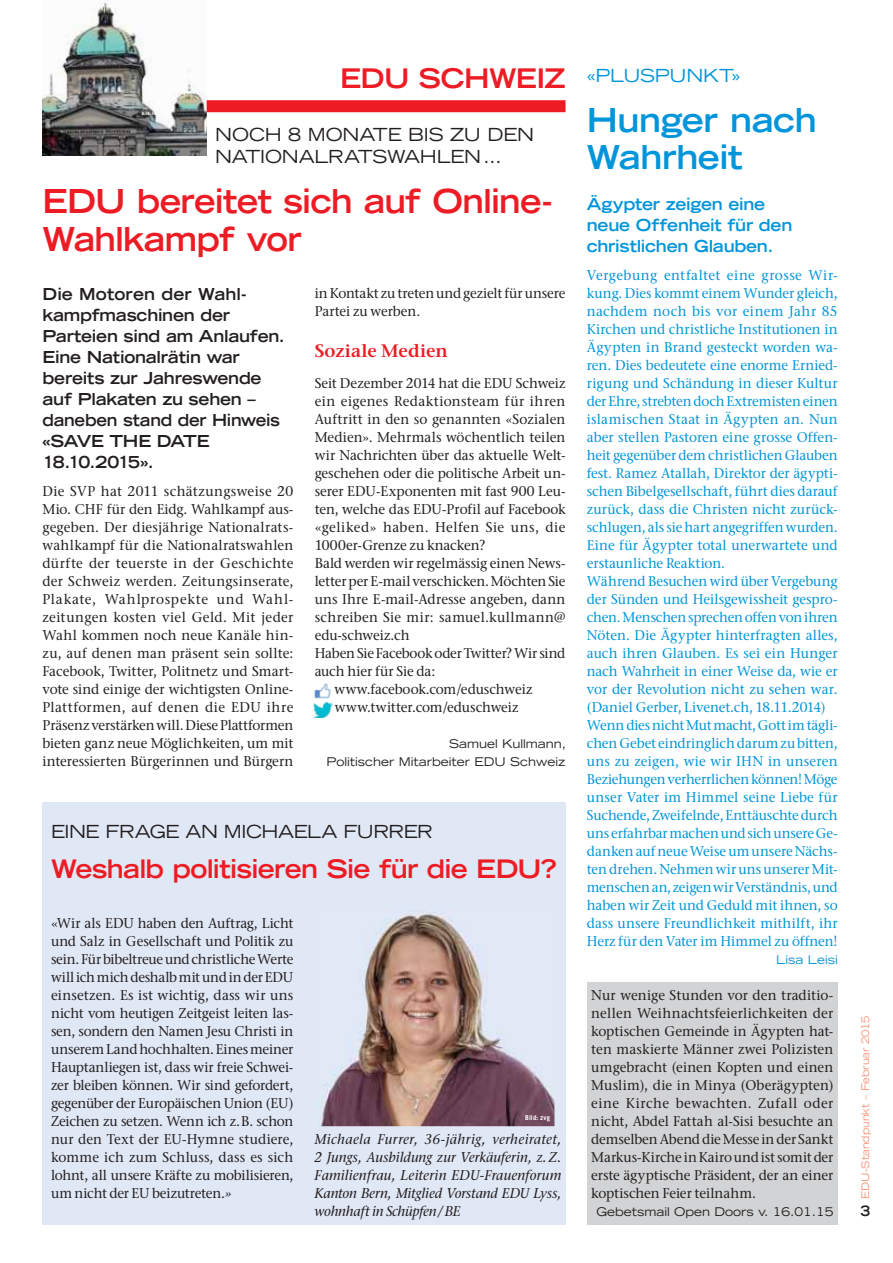
<style>
.page{position:relative;width:893px;height:1263px;background:#fff}
.page>*{position:absolute;margin:0;border:0;box-sizing:border-box;transform-origin:0 0}
.t1{font:700 expanded 33px/37.5px "Trade Gothic LT Std";letter-spacing:-.025em;color:#ed1c24}
.t2{font:700 expanded 33px/37.5px "Trade Gothic LT Std";letter-spacing:-.015em;color:#0095da}
.t3{font:700 expanded 25.5px "Trade Gothic LT Std";letter-spacing:-.025em;color:#ed1c24}
.t4{font:expanded 18px/22.5px "Trade Gothic LT Std";letter-spacing:-.015em;color:#231f20}
.t5{font:expanded 18px "Trade Gothic LT Std";letter-spacing:-.015em;color:#0095da}
.t6{font:600 18px "Stone Ser ITC Std";letter-spacing:.005em;color:#ed1c24}
.t7{font:700 expanded 16.5px/21px "Trade Gothic LT Std";letter-spacing:-.015em;color:#231f20}
.t8{font:700 expanded 16.5px/21px "Trade Gothic LT Std";letter-spacing:-.015em;color:#0095da}
.t9{font:700 expanded 14.25px "Trade Gothic LT Std";color:#231f20;scale:.96 1}
.t10{font:500 14.1px/18px "Stone Ser ITC Std";color:#231f20;text-align:justify;scale:.96 1}
.t11{font:500 14.1px/18px "Stone Ser ITC Std";color:#0095da;scale:.96 1}
.t12{font:italic 500 14.1px/18px "Stone Ser ITC Std";letter-spacing:-.015em;color:#231f20;text-align:justify;scale:.96 1}
.t13{font:500 14.1px "Stone Ser ITC Std";letter-spacing:-.02em;color:#231f20;scale:.96 1}
.t14{font:500 14.1px "Stone Ser ITC Std";letter-spacing:.03em;color:#231f20;scale:.96 1}
.t15{font:500 14.1px "Stone Ser ITC Std";letter-spacing:.025em;color:#231f20;scale:.96 1}
.t16{font:500 14.1px "Stone Ser ITC Std";letter-spacing:.04em;color:#231f20;scale:.96 1}
.t17{font:expanded 12px/18px "Trade Gothic LT Std";color:#231f20;text-align:right}
.t18{font:expanded 12px "Trade Gothic LT Std";color:#0095da}
.t19{font:expanded 10.5px "Trade Gothic LT Std";color:#f69679;scale:.96 1}
.t20{font:700 6.75px "Trade Gothic LT Std";letter-spacing:.02em;color:#fff}
.t21{font:700 4.5px "Trade Gothic LT Std";letter-spacing:.02em;color:#fff}
.s1{font-weight:700;font-size:27px;color:#ed1c24}
.s2{font-style:italic}
</style>
<div class="page">
<div style="left:43px;top:802px;width:523px;height:423px;background:#e0e7f5"></div>
<img style="left:315px;top:911px;width:239px;height:215px">
<img style="left:43px;top:2px;width:164px;height:154px">
<div style="left:207px;top:100px;width:358px;height:12px;background:#ed1c24"></div>
<img style="left:314px;top:683px;width:17px;height:16px">
<img style="left:314px;top:703px;width:18px;height:15px">
<div style="left:587px;top:982px;width:251px;height:243px;background:#d1d3d4"></div>
<p class="t5" style="left:340px;top:67px;width:402px"><span class="s1">EDU SCHWEIZ</span> «PLUSPUNKT»</p>
<h1 class="t2" style="left:587px;top:103px;width:232px">Hunger nach<br>Wahrheit</h1>
<p class="t8" style="left:587px;top:195px;width:207px">Ägypter zeigen eine neue Offenheit für den christlichen Glauben.</p>
<p class="t11" style="left:587px;top:268px;width:263px">Vergebung entfaltet eine grosse Wir&shy;kung. Dies kommt einem Wunder gleich, nachdem noch bis vor einem Jahr 85<br>Kirchen und christliche Institutionen in Ägypten in Brand gesteckt worden wa&shy;ren. Dies bedeutete eine enorme Ernied&shy;rigung und Schändung in dieser Kultur der Ehre, strebten doch Extremisten einen islamischen Staat in Ägypten an. Nun aber stellen Pastoren eine grosse Offen&shy;heit gegenüber dem christlichen Glauben fest. Ramez Atallah, Direktor der ägypti&shy;schen Bibelgesellschaft, führt dies darauf zurück, dass die Christen nicht zurück&shy;schlugen, als sie hart angegriffen wurden.<br>Eine für Ägypter total unerwartete und erstaunliche Reaktion.<br>Während Besuchen wird über Vergebung der Sünden und Heilsgewissheit gespro&shy;chen. Menschen sprechen offen von ihren Nöten. Die Ägypter hinterfragten alles, auch ihren Glauben. Es sei ein Hunger nach Wahrheit in einer Weise da, wie er vor der Revolution nicht zu sehen war. (Daniel Gerber, Livenet.ch, 18.11.2014)<br>Wenn dies nicht Mut macht, Gott im tägli&shy;chen Gebet eindringlich darum zu bitten, uns zu zeigen, wie wir IHN in unseren Beziehungen verherrlichen können! Möge unser Vater im Himmel seine Liebe für Suchende, Zweifelnde, Enttäuschte durch uns erfahrbar machen und sich unsere Ge&shy;danken auf neue Weise um unsere Nächs&shy;ten drehen. Nehmen wir uns unserer Mit&shy;menschen an, zeigen wir Verständnis, und haben wir Zeit und Geduld mit ihnen, so dass unsere Freundlichkeit mithilft, ihr Herz für den Vater im Himmel zu öffnen!</p>
<p class="t18" style="left:776px;top:954px;width:63px">Lisa Leisi</p>
<p class="t10" style="left:591px;top:988px;width:254px">Nur wenige Stunden vor den traditio&shy;nellen Weihnachtsfeierlichkeiten der koptischen Gemeinde in Ägypten hat&shy;ten maskierte Männer zwei Polizisten umgebracht (einen Kopten und einen Muslim), die in Minya (Oberägypten) eine Kirche bewachten. Zufall oder nicht, Abdel Fattah al-Sisi besuchte an demselben Abend die Messe in der Sankt Markus-Kirche in Kairo und ist somit der erste ägyptische Präsident, der an einer koptischen Feier teilnahm.</p>
<p class="t17" style="left:596px;top:1204px;width:238px">Gebetsmail Open Doors v. 16.01.15</p>
<p class="t21" style="left:142px;top:112px;width:16px">Bild: hs</p>
<p class="t4" style="left:215px;top:124px;width:320px">NOCH 8 MONATE BIS ZU DEN<br>NATIONALRATSWAHLEN …</p>
<h1 class="t1" style="left:43px;top:185px;width:511px">EDU bereitet sich auf Online-<br>Wahlkampf vor</h1>
<p class="t7" style="left:43px;top:285px;width:244px">Die Motoren der Wahl&shy;kampfmaschinen der<br>Parteien sind am Anlaufen.<br>Eine Nationalrätin war bereits zur Jahreswende auf Plakaten zu sehen – daneben stand der Hinweis «SAVE THE DATE<br>18.10.2015».</p>
<p class="t10" style="left:43px;top:484px;width:263px">Die SVP hat 2011 schätzungsweise 20<br>Mio. CHF für den Eidg. Wahlkampf aus&shy;gegeben. Der diesjährige Nationalrats&shy;wahlkampf für die Nationalratswahlen dürfte der teuerste in der Geschichte der Schweiz werden. Zeitungsinserate, Plakate, Wahlprospekte und Wahl&shy;zeitungen kosten viel Geld. Mit jeder Wahl kommen noch neue Kanäle hin&shy;zu, auf denen man präsent sein sollte:<br>Facebook, Twitter, Politnetz und Smart&shy;vote sind einige der wichtigsten Online-Plattformen, auf denen die EDU ihre Präsenz verstärken will. Diese Plattformen bieten ganz neue Möglichkeiten, um mit interessierten Bürgerinnen und Bürgern</p>
<p class="t10" style="left:315px;top:286px;width:263px">in Kontakt zu treten und gezielt für unsere<br>Partei zu werben.</p>
<p class="t6" style="left:315px;top:343px;width:135px">Soziale Medien</p>
<p class="t10" style="left:315px;top:376px;width:263px">Seit Dezember 2014 hat die EDU Schweiz</p>
<p class="t14" style="left:315px;top:396px;width:263px">ein eigenes Redaktionsteam für ihren</p>
<p class="t10" style="left:315px;top:412px;width:263px">Auftritt in den so genannten «Sozialen</p>
<p class="t10" style="left:315px;top:430px;width:263px">Medien». Mehrmals wöchentlich teilen</p>
<p class="t10" style="left:315px;top:448px;width:263px">wir Nachrichten über das aktuelle Welt-</p>
<p class="t10" style="left:315px;top:466px;width:263px">geschehen oder die politische Arbeit un-</p>
<p class="t10" style="left:315px;top:484px;width:263px">serer EDU-Exponenten mit fast 900 Leu-</p>
<p class="t10" style="left:315px;top:502px;width:263px">ten, welche das EDU-Profil auf Facebook</p>
<p class="t16" style="left:315px;top:522px;width:263px">«geliked» haben. Helfen Sie uns, die</p>
<p class="t10" style="left:315px;top:538px;width:179px">1000er-Grenze zu knacken?</p>
<p class="t10" style="left:315px;top:556px;width:263px">Bald werden wir regelmässig einen News-</p>
<p class="t10" style="left:315px;top:574px;width:263px">letter per E-mail verschicken. Möchten Sie</p>
<p class="t10" style="left:315px;top:592px;width:263px">uns Ihre E-mail-Adresse angeben, dann</p>
<p class="t15" style="left:315px;top:612px;width:263px">schreiben Sie mir: samuel.kullmann@</p>
<p class="t10" style="left:315px;top:628px;width:100px">edu-schweiz.ch</p>
<p class="t13" style="left:315px;top:648px;width:263px">Haben Sie Facebook oder Twitter? Wir sind</p>
<p class="t10" style="left:315px;top:664px;width:127px">auch hier für Sie da:</p>
<p class="t10" style="left:334px;top:682px;width:208px">www.facebook.com/eduschweiz</p>
<p class="t10" style="left:335px;top:700px;width:193px">www.twitter.com/eduschweiz</p>
<p class="t17" style="left:326px;top:736px;width:241px">Samuel Kullmann,<br>Politischer Mitarbeiter EDU Schweiz</p>
<p class="t4" style="left:51px;top:822px;width:384px">EINE FRAGE AN MICHAELA FURRER</p>
<h2 class="t3" style="left:51px;top:857px;width:507px">Weshalb politisieren Sie für die EDU?</h2>
<p class="t10" style="left:51px;top:916px;width:254px">«Wir als EDU haben den Auftrag, Licht und Salz in Gesellschaft und Politik zu sein. Für bibeltreue und christliche Werte will ich mich deshalb mit und in der EDU einsetzen. Es ist wichtig, dass wir uns nicht vom heutigen Zeitgeist leiten las&shy;sen, sondern den Namen Jesu Christi in unserem Land hochhalten. Eines meiner Hauptanliegen ist, dass wir freie Schwei&shy;zer bleiben können. Wir sind gefordert, gegenüber der Europäischen Union (EU)<br>Zeichen zu setzen. Wenn ich z. B. schon nur den Text der EU-Hymne studiere, komme ich zum Schluss, dass es sich lohnt, all unsere Kräfte zu mobilisieren, um nicht der EU beizutreten.<span class="s2">»</span></p>
<p class="t20" style="left:525px;top:1115px;width:27px">Bild: zvg</p>
<p class="t12" style="left:315px;top:1131px;width:258px">Michaela Furrer, 36-jährig, verheiratet, 2 Jungs, Ausbildung zur Verkäuferin, z. Z.<br>Familienfrau, Leiterin EDU-Frauenforum Kanton Bern, Mitglied Vorstand EDU Lyss, wohnhaft in Schüpfen / BE</p>
<p class="t19" style="left:860px;top:1199px;width:192px;rotate:-90deg">EDU-Standpunkt – Februar 2015</p>
<p class="t9" style="left:860px;top:1204px;width:12px">3</p>
</div>
